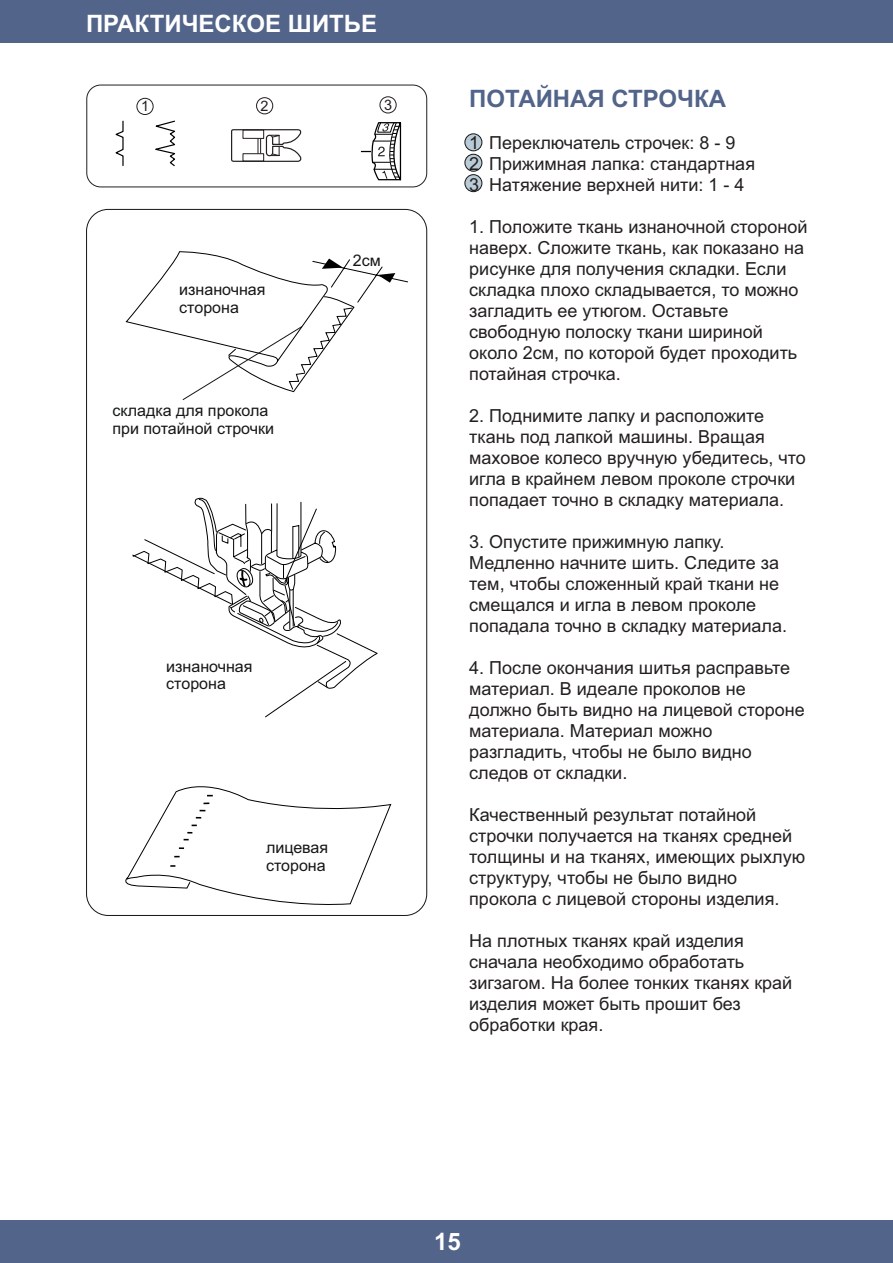
<style>
.page{position:relative;width:893px;height:1263px;background:#fff}
.page>*{position:absolute;margin:0;border:0;box-sizing:border-box;transform-origin:0 0}
.t1{font:700 24px "Arial";color:#fff}
.t2{font:700 24px "Arial";color:#52648a}
.t3{font:18px/21px "Arial";color:#231f20}
.t4{font:16.05px/17.9px "Arial";color:#151616}
.t5{font:14.4px "Arial";color:#231f20}
</style>
<div class="page">
<div style="left:0;top:0;width:893px;height:43px;background:#52648a"></div>
<div style="left:0;top:1220px;width:893px;height:43px;background:#52648a"></div>
<svg style="left:132px;top:497px;width:246px;height:220px"></svg>
<svg style="left:125px;top:786px;width:267px;height:119px"></svg>
<div style="left:464px;top:133px;width:18px;height:18px;background:#b8cbd6;border:1px solid #151616;border-radius:50%"></div>
<div style="left:464px;top:154px;width:18px;height:18px;background:#b8cbd6;border:1px solid #151616;border-radius:50%"></div>
<div style="left:464px;top:174px;width:18px;height:18px;background:#b8cbd6;border:1px solid #151616;border-radius:50%"></div>
<svg style="left:86px;top:84px;width:341px;height:104px"></svg>
<svg style="left:126px;top:252px;width:282px;height:148px"></svg>
<h1 class="t1" style="left:86px;top:15px;width:293px">ПРАКТИЧЕСКОЕ ШИТЬЕ</h1>
<p class="t5" style="left:141px;top:101px;width:10px">1</p>
<p class="t5" style="left:261px;top:100px;width:10px">2</p>
<p class="t5" style="left:384px;top:99px;width:10px">3</p>
<p class="t4" style="left:179px;top:282px;width:88px">изнаночная сторона</p>
<p class="t4" style="left:113px;top:403px;width:163px">складка для прокола при потайной строчки</p>
<p class="t4" style="left:353px;top:253px;width:29px">2см</p>
<p class="t4" style="left:166px;top:658px;width:88px">изнаночная сторона</p>
<p class="t4" style="left:266px;top:840px;width:64px">лицевая сторона</p>
<h1 class="t2" style="left:469px;top:89px;width:258px">ПОТАЙНАЯ СТРОЧКА</h1>
<p class="t3" style="left:469px;top:134px;width:287px">1 Переключатель строчек: 8 - 9<br>2 Прижимная лапка: стандартная<br>3 Натяжение верхней нити: 1 - 4</p>
<p class="t3" style="left:469px;top:218px;width:340px">1. Положите ткань изнаночной стороной наверх. Сложите ткань, как показано на рисунке для получения складки. Если складка плохо складывается, то можно загладить ее утюгом. Оставьте свободную полоску ткани шириной около 2см, по которой будет проходить потайная строчка.</p>
<p class="t3" style="left:469px;top:407px;width:338px">2. Поднимите лапку и расположите ткань под лапкой машины. Вращая маховое колесо вручную убедитесь, что игла в крайнем левом проколе строчки попадает точно в складку материала.</p>
<p class="t3" style="left:469px;top:533px;width:319px">3. Опустите прижимную лапку.<br>Медленно начните шить. Следите за тем, чтобы сложенный край ткани не смещался и игла в левом проколе попадала точно в складку материала.</p>
<p class="t3" style="left:469px;top:659px;width:337px">4. После окончания шитья расправьте материал. В идеале проколов не должно быть видно на лицевой стороне материала. Материал можно разгладить, чтобы не было видно следов от складки.</p>
<p class="t3" style="left:469px;top:806px;width:337px">Качественный результат потайной строчки получается на тканях средней толщины и на тканях, имеющих рыхлую структуру, чтобы не было видно прокола с лицевой стороны изделия.</p>
<p class="t3" style="left:469px;top:932px;width:325px">На плотных тканях край изделия сначала необходимо обработать зигзагом. На более тонких тканях край изделия может быть прошит без обработки края.</p>
<h1 class="t1" style="left:434px;top:1233px;width:28px">15</h1>
</div>
